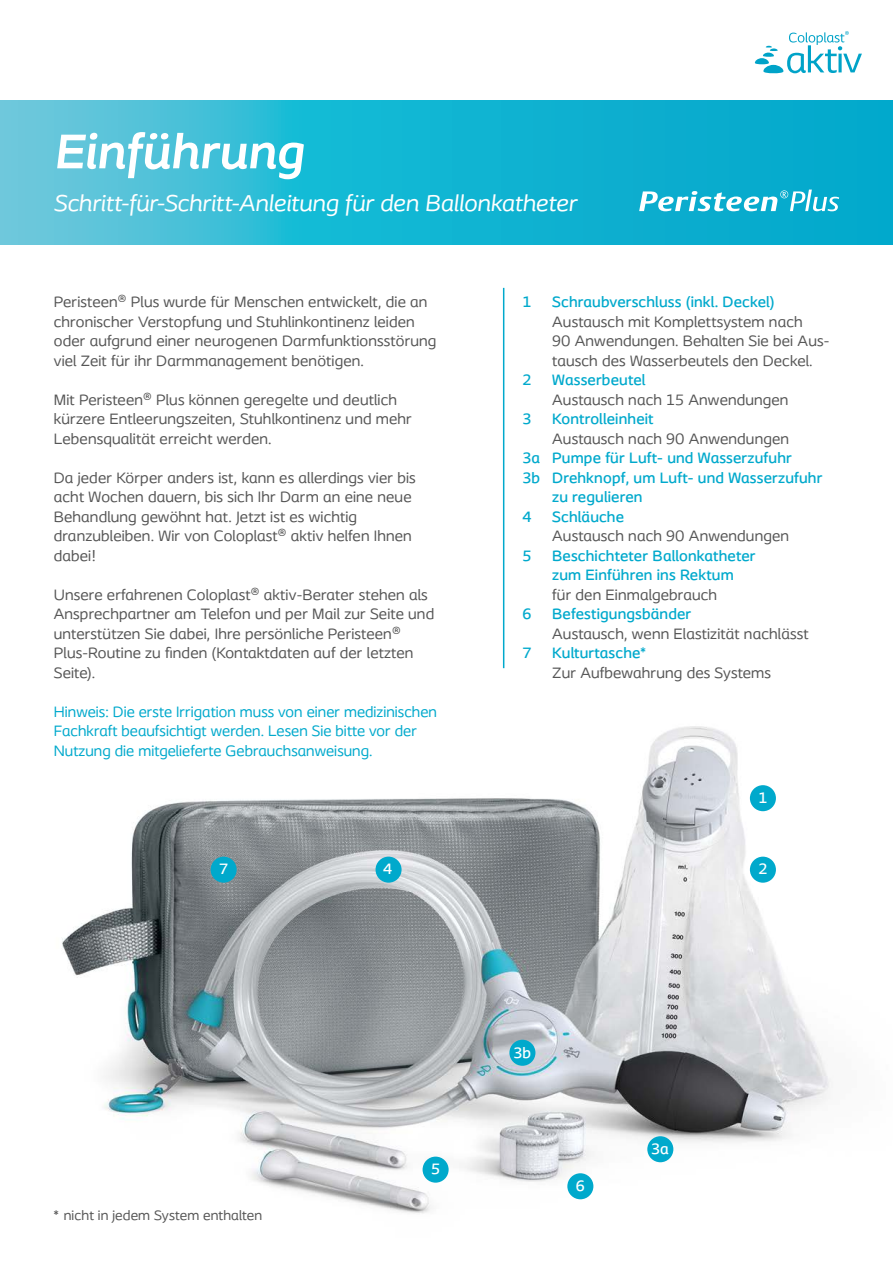
<style>
.page{position:relative;width:893px;height:1263px;background:#fff}
.page>*{position:absolute;margin:0;border:0;box-sizing:border-box;transform-origin:0 0}
.Brochure_cover_headi{font:italic 700 51px "Coloplast";color:#fff}
.Brochure_cover_subhe{font:italic 24px "Coloplast";color:#fff}
.Spread_text{font:15.75px/19.5px "Coloplast";letter-spacing:.01em;color:#565656}
.Spread_text_headings{font:500 15.75px/19.5px "Coloplast";letter-spacing:.01em;color:#00a9cc}
.Spread_text_headings-2{font:15.75px/19.5px "Coloplast";letter-spacing:.005em;color:#00a9cc}
.Spread_text-2{font:500 15.75px "Coloplast";color:#fff}
.Spread_caption{font:14.25px "Coloplast";letter-spacing:.01em;color:#565656}
.s1{font-weight:400}
</style>
<div class="page">
<img style="left:62px;top:726px;width:769px;height:488px">
<svg style="left:0;top:101px;width:893px;height:144px;background:#22b6d3"></svg>
<hr style="left:503px;top:288px;width:1px;height:380px;background:#00a9cc">
<div style="left:750px;top:785px;width:26px;height:26px;background:#00a9cc;border-radius:50%"></div>
<div style="left:375px;top:857px;width:27px;height:26px;background:#00a9cc;border-radius:50%"></div>
<div style="left:423px;top:1156px;width:26px;height:27px;background:#00a9cc;border-radius:50%"></div>
<div style="left:211px;top:857px;width:26px;height:26px;background:#00a9cc;border-radius:50%"></div>
<div style="left:647px;top:1136px;width:26px;height:26px;background:#00a9cc;border-radius:50%"></div>
<div style="left:509px;top:1040px;width:26px;height:26px;background:#00a9cc;border-radius:50%"></div>
<div style="left:750px;top:857px;width:26px;height:26px;background:#00a9cc;border-radius:50%"></div>
<div style="left:567px;top:1173px;width:26px;height:26px;background:#00a9cc;border-radius:50%"></div>
<svg style="left:639px;top:190px;width:200px;height:21px"></svg>
<svg style="left:754px;top:31px;width:108px;height:43px"></svg>
<p class="Brochure_cover_headi" style="left:54px;top:121px;width:251px">Einführung</p>
<p class="Brochure_cover_subhe" style="left:54px;top:189px;width:525px">Schritt-für-Schritt-Anleitung für den Ballonkatheter</p>
<p class="Spread_text" style="left:54px;top:292px;width:375px">Peristeen® Plus wurde für Menschen entwickelt, die an</p>
<p class="Spread_text" style="left:54px;top:312px;width:362px">chronischer Verstopfung und Stuhlinkontinenz leiden</p>
<p class="Spread_text" style="left:54px;top:331px;width:384px">oder aufgrund einer neurogenen Darmfunktionsstörung</p>
<p class="Spread_text" style="left:54px;top:351px;width:312px">viel Zeit für ihr Darmmanagement benötigen.</p>
<p class="Spread_text" style="left:54px;top:390px;width:360px">Mit Peristeen® Plus können geregelte und deutlich kürzere Entleerungszeiten, Stuhlkontinenz und mehr<br>Lebensqualität erreicht werden.</p>
<p class="Spread_text" style="left:54px;top:468px;width:363px">Da jeder Körper anders ist, kann es allerdings vier bis acht Wochen dauern, bis sich Ihr Darm an eine neue Behandlung gewöhnt hat. Jetzt ist es wichtig dranzubleiben. Wir von Coloplast® aktiv helfen Ihnen dabei!</p>
<p class="Spread_text" style="left:54px;top:585px;width:382px">Unsere erfahrenen Coloplast® aktiv-Berater stehen als Ansprechpartner am Telefon und per Mail zur Seite und unterstützen Sie dabei, Ihre persönliche Peristeen® Plus-Routine zu finden (Kontaktdaten auf der letzten Seite).</p>
<p class="Spread_text_headings-2" style="left:54px;top:702px;width:385px">Hinweis: Die erste Irrigation muss von einer medizinischen<br>Fachkraft beaufsichtigt werden. Lesen Sie bitte vor der<br>Nutzung die mitgelieferte Gebrauchsanweisung.</p>
<p class="Spread_text-2" style="left:219px;top:860px;width:11px">7</p>
<p class="Spread_caption" style="left:54px;top:1206px;width:210px">* nicht in jedem System enthalten</p>
<p class="Spread_text-2" style="left:383px;top:860px;width:11px">4</p>
<p class="Spread_text-2" style="left:431px;top:1160px;width:11px">5</p>
<p class="Spread_text_headings" style="left:522px;top:292px;width:11px">1</p>
<p class="Spread_text_headings" style="left:552px;top:292px;width:224px">Schraubverschluss (inkl. Deckel)</p>
<p class="Spread_text" style="left:552px;top:312px;width:279px">Austausch mit Komplettsystem nach<br>90 Anwendungen. Behalten Sie bei Aus&shy;tausch des Wasserbeutels den Deckel.</p>
<p class="Spread_text_headings" style="left:522px;top:370px;width:11px">2</p>
<p class="Spread_text_headings" style="left:552px;top:370px;width:95px">Wasserbeutel</p>
<p class="Spread_text" style="left:552px;top:390px;width:238px">Austausch nach 15 Anwendungen</p>
<p class="Spread_text_headings" style="left:522px;top:409px;width:11px">3</p>
<p class="Spread_text_headings" style="left:552px;top:409px;width:103px">Kontrolleinheit</p>
<p class="Spread_text" style="left:552px;top:429px;width:238px">Austausch nach 90 Anwendungen</p>
<p class="Spread_text_headings" style="left:522px;top:448px;width:271px">3a Pumpe für Luft- und Wasserzufuhr</p>
<p class="Spread_text_headings" style="left:552px;top:468px;width:272px;text-indent:-30px">3b Drehknopf, um Luft- und Wasserzufuhr zu regulieren</p>
<p class="Spread_text_headings" style="left:522px;top:507px;width:11px">4</p>
<p class="Spread_text_headings" style="left:552px;top:507px;width:73px">Schläuche</p>
<p class="Spread_text" style="left:552px;top:526px;width:238px">Austausch nach 90 Anwendungen</p>
<p class="Spread_text_headings" style="left:522px;top:546px;width:11px">5</p>
<p class="Spread_text_headings" style="left:552px;top:546px;width:205px">Beschichteter Ballonkatheter zum Einführen ins Rektum</p>
<p class="Spread_text" style="left:552px;top:585px;width:166px">für den Einmalgebrauch</p>
<p class="Spread_text_headings" style="left:522px;top:604px;width:11px">6</p>
<p class="Spread_text_headings" style="left:552px;top:604px;width:141px">Befestigungsbänder</p>
<p class="Spread_text" style="left:552px;top:624px;width:258px">Austausch, wenn Elastizität nachlässt</p>
<p class="Spread_text_headings" style="left:522px;top:643px;width:11px">7</p>
<p class="Spread_text_headings" style="left:552px;top:643px;width:95px">Kulturtasche<span class="s1">*</span></p>
<p class="Spread_text" style="left:552px;top:663px;width:220px">Zur Aufbewahrung des Systems</p>
<p class="Spread_text-2" style="left:758px;top:788px;width:11px">1</p>
<p class="Spread_text-2" style="left:513px;top:1043px;width:19px">3b</p>
<p class="Spread_text-2" style="left:576px;top:1176px;width:11px">6</p>
<p class="Spread_text-2" style="left:651px;top:1139px;width:19px">3a</p>
<p class="Spread_text-2" style="left:758px;top:860px;width:11px">2</p>
</div>
